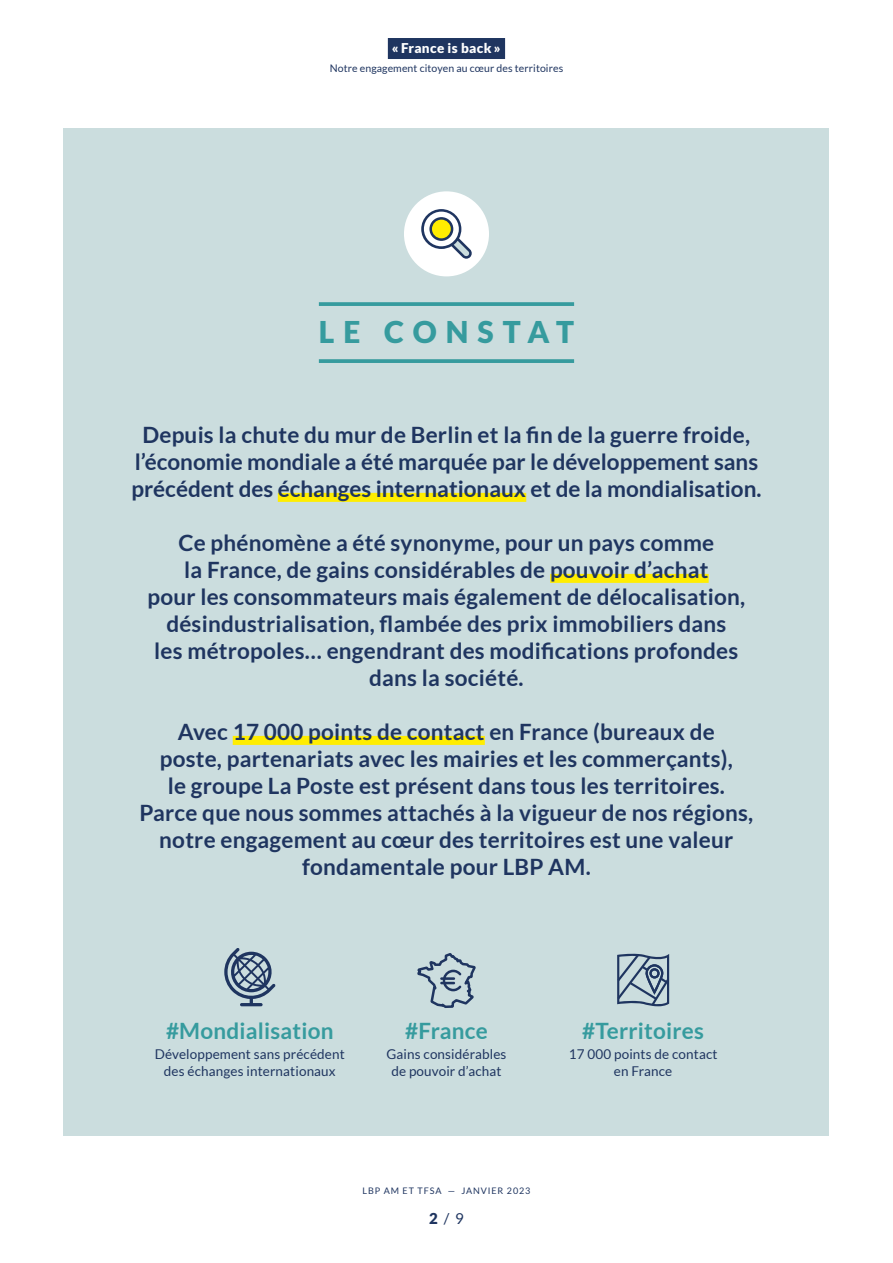
<style>
.page{position:relative;width:893px;height:1263px;background:#fff}
.page>*{position:absolute;margin:0;border:0;box-sizing:border-box;transform-origin:0 0}
.t1{font:900 30px "Lato";letter-spacing:.3em;color:#369b9e}
.t2{font:700 22.5px/27px "Lato";letter-spacing:.01em;color:#1f3560;text-align:center}
.t3{font:700 22.5px "Lato";letter-spacing:.01em;color:#369b9e}
.t4{font:15px "Lato";color:#1f3560}
.t5{font:13.5px/16.5px "Lato";letter-spacing:.01em;color:#1f3560;text-align:center}
.t6{font:900 13.5px "Lato";letter-spacing:.025em;color:#fff}
.t7{font:10.5px "Lato";letter-spacing:.01em;color:#1f3560}
.t8{font:9px "Lato";letter-spacing:.1em;color:#1f3560}
.s1{font-weight:900}
</style>
<div class="page">
<div style="left:64px;top:128px;width:765px;height:1007px;background:#cbddde"></div>
<div style="left:278px;top:493px;width:248px;height:9px;background:#ffed00"></div>
<div style="left:550px;top:574px;width:159px;height:9px;background:#ffed00"></div>
<div style="left:233px;top:736px;width:252px;height:9px;background:#ffed00"></div>
<div style="left:388px;top:38px;width:117px;height:21px;background:#1f3560"></div>
<svg style="left:319px;top:359px;width:255px;height:4px"></svg>
<svg style="left:319px;top:302px;width:255px;height:4px"></svg>
<svg style="left:224px;top:948px;width:52px;height:58px"></svg>
<svg style="left:617px;top:953px;width:52px;height:53px"></svg>
<div style="left:404px;top:191px;width:85px;height:85px;background:#fff;border-radius:50%"></div>
<svg style="left:421px;top:209px;width:51px;height:50px"></svg>
<svg style="left:417px;top:953px;width:59px;height:55px"></svg>
<p class="t6" style="left:392px;top:41px;width:110px">« France is back »</p>
<p class="t7" style="left:330px;top:63px;width:235px">Notre engagement citoyen au cœur des territoires</p>
<h1 class="t1" style="left:319px;top:314px;width:257px">LE CONSTAT</h1>
<p class="t2" style="left:131px;top:421px;width:632px">Depuis la chute du mur de Berlin et la fin de la guerre froide, l’économie mondiale a été marquée par le développement sans précédent des échanges internationaux et de la mondialisation.</p>
<p class="t2" style="left:147px;top:529px;width:599px">Ce phénomène a été synonyme, pour un pays comme<br>la France, de gains considérables de pouvoir d’achat<br>pour les consommateurs mais également de délocalisation, désindustrialisation, flambée des prix immobiliers dans<br>les métropoles… engendrant des modifications profondes dans la société.</p>
<p class="t2" style="left:139px;top:718px;width:615px">Avec 17 000 points de contact en France (bureaux de<br>poste, partenariats avec les mairies et les commerçants),<br>le groupe La Poste est présent dans tous les territoires.<br>Parce que nous sommes attachés à la vigueur de nos régions, notre engagement au cœur des territoires est une valeur fondamentale pour LBP AM.</p>
<p class="t3" style="left:166px;top:1018px;width:169px">#Mondialisation</p>
<p class="t5" style="left:155px;top:1046px;width:191px">Développement sans précédent des échanges internationaux</p>
<p class="t3" style="left:405px;top:1018px;width:84px">#France</p>
<p class="t5" style="left:387px;top:1046px;width:121px">Gains considérables de pouvoir d’achat</p>
<p class="t3" style="left:582px;top:1018px;width:123px">#Territoires</p>
<p class="t5" style="left:569px;top:1046px;width:150px">17 000 points de contact en France</p>
<p class="t8" style="left:362px;top:1185px;width:169px">LBP AM ET TFSA — JANVIER 2023</p>
<p class="t4" style="left:429px;top:1210px;width:36px"><span class="s1">2</span> / 9</p>
</div>
